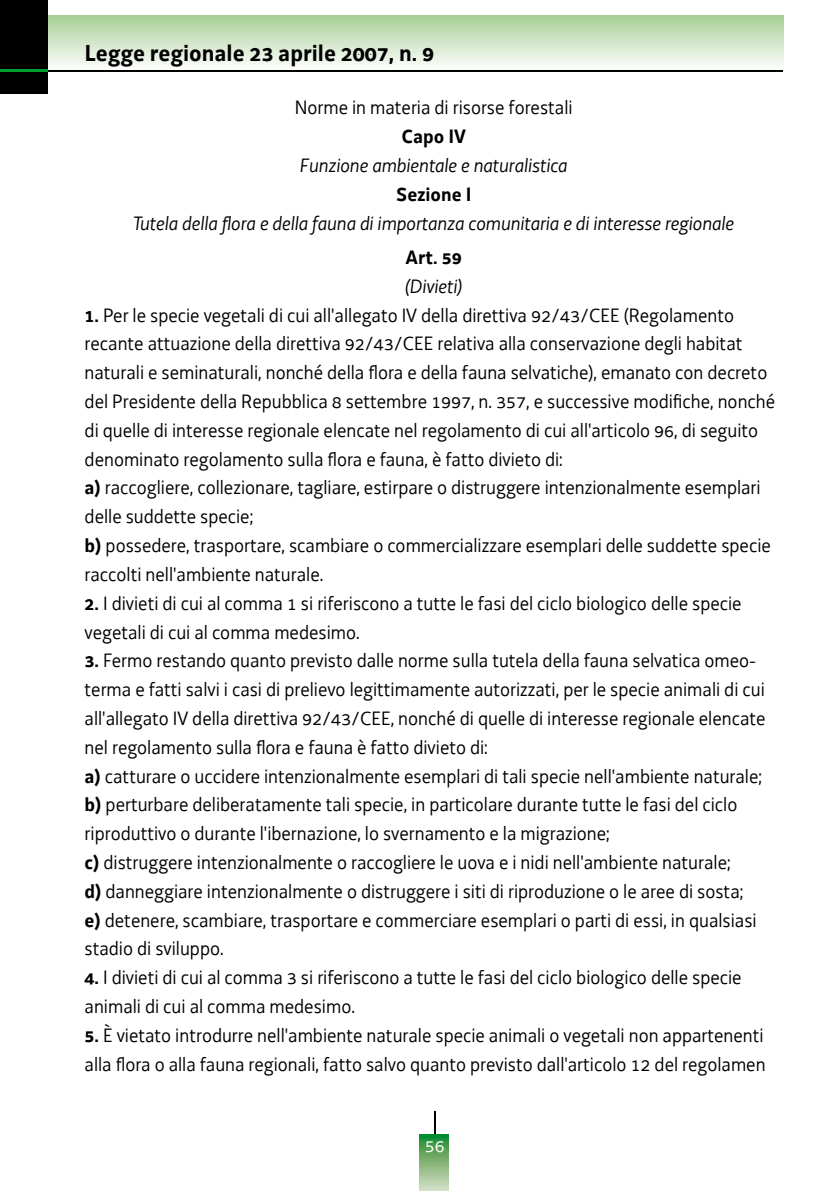
<style>
.page{position:relative;width:840px;height:1191px;background:#fff}
.page>*{position:absolute;margin:0;border:0;box-sizing:border-box;transform-origin:0 0}
.t1{font:700 24px "Decima WE";color:#000}
.t2{font:20px/28.8px "Decima WE";color:#000}
.t3{font:italic 20px "Decima WE";color:#000}
.t4{font:700 20px "Decima WE";color:#000}
.t5{font:20px "Decima WE";color:#fff}
.s1{font-weight:700}
</style>
<div class="page">
<svg style="left:419px;top:1134px;width:29px;height:57px;background:#7bb378"></svg>
<div style="left:11px;top:15px;width:771px;height:56px;background:linear-gradient(to bottom,#a6ce96,#fefefd)"></div>
<div style="left:0;top:0;width:48px;height:94px;background:#000"></div>
<hr style="left:48px;top:70px;width:734px;height:1px;background:#000">
<hr style="left:0;top:70px;width:48px;height:2px;background:#009e30">
<svg style="left:434px;top:1111px;width:1px;height:23px"></svg>
<p class="t1" style="left:85px;top:39px;width:351px">Legge regionale 23 aprile 2007, n. 9</p>
<p class="t2" style="left:294px;top:93px;width:279px">Norme in materia di risorse forestali</p>
<p class="t4" style="left:401px;top:124px;width:66px">Capo IV</p>
<p class="t3" style="left:300px;top:153px;width:269px">Funzione ambientale e naturalistica</p>
<p class="t4" style="left:395px;top:182px;width:77px">Sezione I</p>
<p class="t3" style="left:133px;top:211px;width:602px">Tutela della flora e della fauna di importanza comunitaria e di interesse regionale</p>
<p class="t4" style="left:405px;top:245px;width:58px">Art. 59</p>
<p class="t3" style="left:405px;top:274px;width:58px">(Divieti)</p>
<p class="t2" style="left:85px;top:301px;width:691px"><span class="s1">1.</span> Per le specie vegetali di cui all'allegato IV della direttiva 92/43/CEE (Regolamento recante attuazione della direttiva 92/43/CEE relativa alla conservazione degli habitat naturali e seminaturali, nonché della flora e della fauna selvatiche), emanato con decreto del Presidente della Repubblica 8 settembre 1997, n. 357, e successive modifiche, nonché di quelle di interesse regionale elencate nel regolamento di cui all'articolo 96, di seguito denominato regolamento sulla flora e fauna, è fatto divieto di:<br><span class="s1">a)</span> raccogliere, collezionare, tagliare, estirpare o distruggere intenzionalmente esemplari delle suddette specie;<br><span class="s1">b)</span> possedere, trasportare, scambiare o commercializzare esemplari delle suddette specie raccolti nell'ambiente naturale.</p>
<p class="t2" style="left:85px;top:589px;width:658px"><span class="s1">2.</span> I divieti di cui al comma 1 si riferiscono a tutte le fasi del ciclo biologico delle specie vegetali di cui al comma medesimo.</p>
<p class="t2" style="left:85px;top:646px;width:682px"><span class="s1">3.</span> Fermo restando quanto previsto dalle norme sulla tutela della fauna selvatica omeo&shy;terma e fatti salvi i casi di prelievo legittimamente autorizzati, per le specie animali di cui all'allegato IV della direttiva 92/43/CEE, nonché di quelle di interesse regionale elencate nel regolamento sulla flora e fauna è fatto divieto di:<br><span class="s1">a)</span> catturare o uccidere intenzionalmente esemplari di tali specie nell'ambiente naturale; <span class="s1">b)</span> perturbare deliberatamente tali specie, in particolare durante tutte le fasi del ciclo riproduttivo o durante l'ibernazione, lo svernamento e la migrazione;<br><span class="s1">c)</span> distruggere intenzionalmente o raccogliere le uova e i nidi nell'ambiente naturale;<br><span class="s1">d)</span> danneggiare intenzionalmente o distruggere i siti di riproduzione o le aree di sosta;<br><span class="s1">e)</span> detenere, scambiare, trasportare e commerciare esemplari o parti di essi, in qualsiasi stadio di sviluppo.</p>
<p class="t2" style="left:85px;top:963px;width:658px"><span class="s1">4.</span> I divieti di cui al comma 3 si riferiscono a tutte le fasi del ciclo biologico delle specie animali di cui al comma medesimo.</p>
<p class="t2" style="left:85px;top:1021px;width:682px"><span class="s1">5.</span> È vietato introdurre nell'ambiente naturale specie animali o vegetali non appartenenti alla flora o alla fauna regionali, fatto salvo quanto previsto dall'articolo 12 del regolamen</p>
<p class="t5" style="left:424px;top:1134px;width:21px">56</p>
</div>
